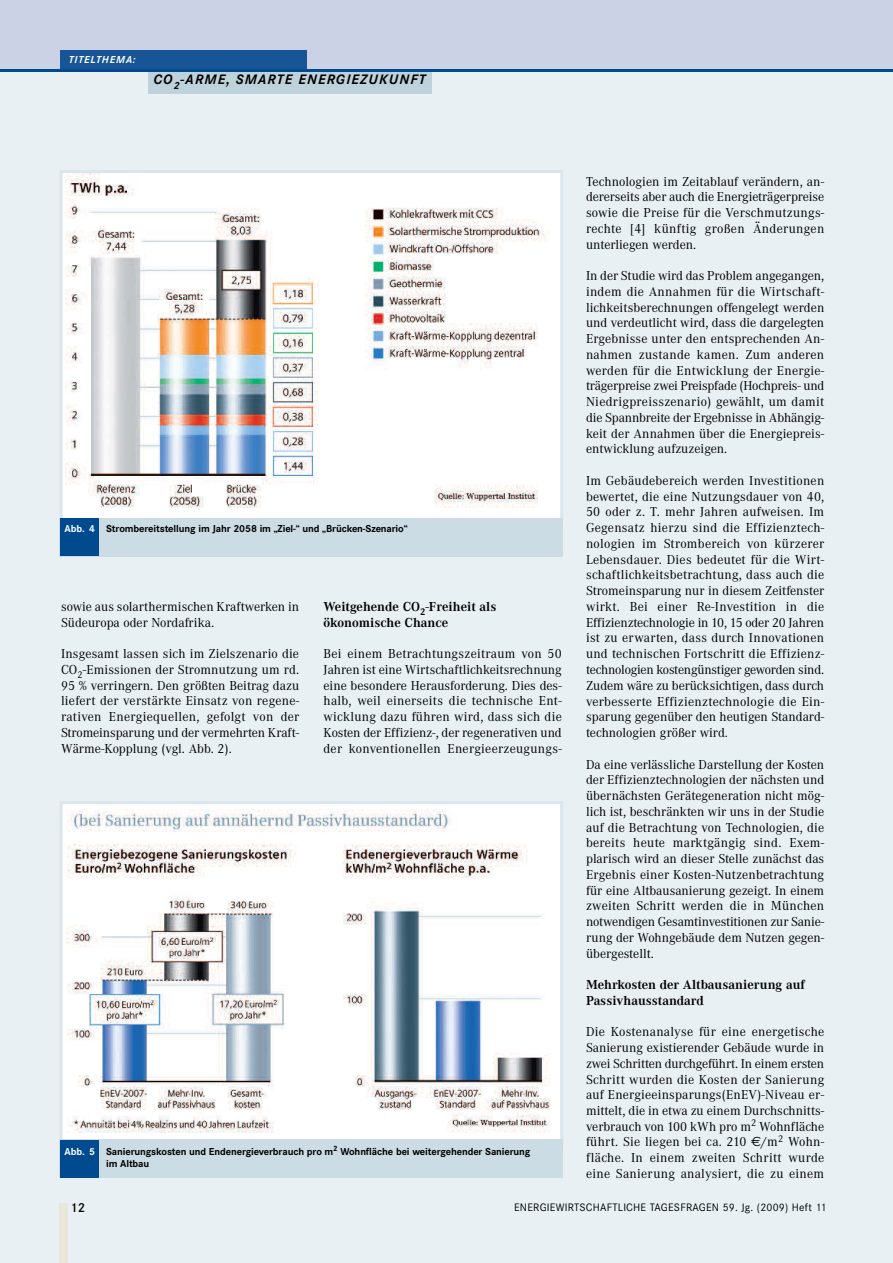
<style>
.page{position:relative;width:893px;height:1263px;background:#fff}
.page>*{position:absolute;margin:0;border:0;box-sizing:border-box;transform-origin:0 0}
.t1{font:italic 700 14.25px "Corporate S";letter-spacing:.08em;color:#000}
.t2{font:13.5px/15.8px "Corporate A";color:#000;text-align:justify}
.t3{font:700 13.5px/15.8px "Corporate A";color:#000}
.t4{font:600 13.5px "Corporate S";color:#000}
.t5{font:11.25px "Corporate S";letter-spacing:.02em;color:#000}
.t6{font:700 10.5px/12px "Corporate S";letter-spacing:-.01em;color:#000}
.t7{font:italic 700 10.5px "Corporate S";letter-spacing:.08em;color:#fff}
.s1{color:#fff}
.s2{font-family:"Euro Sans"}
</style>
<div class="page">
<div style="left:0;top:53px;width:893px;height:1210px;background:#e9f0f4"></div>
<div style="left:0;top:0;width:893px;height:71px;background:#ccd2e6"></div>
<div style="left:60px;top:50px;width:247px;height:19px;background:#175597"></div>
<div style="left:148px;top:71px;width:284px;height:23px;background:#bed2dc"></div>
<hr style="left:0;top:69px;width:893px;height:3px;background:#004a8f">
<div style="left:60px;top:1203px;width:8px;height:60px;background:#e9e7da"></div>
<img style="left:65px;top:174px;width:494px;height:344px">
<div style="left:60px;top:170px;width:503px;height:352px;border:3px solid #dae6ec"></div>
<div style="left:60px;top:518px;width:503px;height:38px;background:#ccdce4"></div>
<div style="left:60px;top:518px;width:38px;height:38px;background:#004a8f"></div>
<img style="left:66px;top:810px;width:493px;height:330px">
<div style="left:60px;top:801px;width:503px;height:344px;border:3px solid #dae6ec"></div>
<div style="left:60px;top:1140px;width:503px;height:38px;background:#ccdce4"></div>
<div style="left:60px;top:1140px;width:38px;height:38px;background:#004a8f"></div>
<p class="t7" style="left:69px;top:53px;width:68px">TITELTHEMA:</p>
<p class="t1" style="left:153px;top:71px;width:274px">CO<sub>2</sub>-ARME, SMARTE ENERGIEZUKUNFT</p>
<p class="t6" style="left:64px;top:522px;width:345px"><span class="s1">Abb. 4</span> Strombereitstellung im Jahr 2058 im „Ziel-“ und „Brücken-Szenario“</p>
<p class="t2" style="left:61px;top:598px;width:240px">sowie aus solarthermischen Kraftwerken in<br>Südeuropa oder Nordafrika.</p>
<p class="t2" style="left:61px;top:645px;width:240px">Insgesamt lassen sich im Zielszenario die CO<sub>2</sub>-Emissionen der Stromnutzung um rd.<br>95 % verringern. Den größten Beitrag dazu liefert der verstärkte Einsatz von regene - rativen Energiequellen, gefolgt von der Stromeinsparung und der vermehrten Kraft-Wärme-Kopplung (vgl. Abb. 2).</p>
<p class="t3" style="left:324px;top:598px;width:174px">Weitgehende CO<sub>2</sub>-Freiheit als ökonomische Chance</p>
<p class="t2" style="left:324px;top:645px;width:240px">Bei einem Betrachtungszeitraum von 50<br>Jahren ist eine Wirtschaftlichkeitsrechnung eine besondere Herausforderung. Dies des&shy;halb, weil einerseits die technische Ent&shy;wicklung dazu führen wird, dass sich die Kosten der Effizienz-, der regenerativen und der konventionellen Energieerzeugungs-</p>
<p class="t6" style="left:106px;top:1145px;width:426px;text-indent:-42px"><span class="s1">Abb. 5</span> Sanierungskosten und Endenergieverbrauch pro m<sup>2</sup> Wohnfläche bei weitergehender Sanierung im Altbau</p>
<p class="t2" style="left:586px;top:173px;width:240px">Technologien im Zeitablauf verändern, an - dererseits aber auch die Energieträgerpreise sowie die Preise für die Verschmutzungs&shy;rechte [4] künftig großen Änderungen unterliegen werden.</p>
<p class="t2" style="left:586px;top:268px;width:240px">In der Studie wird das Problem angegangen, indem die Annahmen für die Wirtschaft - lichkeitsberechnungen offengelegt werden und verdeutlicht wird, dass die dargelegten Ergebnisse unter den entsprechenden An - nahmen zustande kamen. Zum anderen werden für die Entwicklung der Energie - trägerpreise zwei Preispfade (Hochpreis- und Niedrigpreisszenario) gewählt, um damit die Spannbreite der Ergebnisse in Abhängig&shy;keit der Annahmen über die Energiepreis&shy;entwicklung aufzuzeigen.</p>
<p class="t2" style="left:586px;top:472px;width:240px">Im Gebäudebereich werden Investitionen bewertet, die eine Nutzungsdauer von 40, 50 oder z. T. mehr Jahren aufweisen. Im Gegensatz hierzu sind die Effizienztech&shy;nologien im Strombereich von kürzerer Lebensdauer. Dies bedeutet für die Wirt&shy;schaftlichkeitsbetrachtung, dass auch die Stromeinsparung nur in diesem Zeitfenster wirkt. Bei einer Re-Investition in die Effizienztechnologie in 10, 15 oder 20 Jahren ist zu erwarten, dass durch Innovationen und technischen Fortschritt die Effizienz&shy;technologien kostengünstiger geworden sind.<br>Zudem wäre zu berücksichtigen, dass durch verbesserte Effizienztechnologie die Ein&shy;sparung gegenüber den heutigen Standard&shy;technologien größer wird.</p>
<p class="t2" style="left:586px;top:756px;width:240px">Da eine verlässliche Darstellung der Kosten der Effizienztechnologien der nächsten und übernächsten Gerätegeneration nicht mög - lich ist, beschränkten wir uns in der Studie auf die Betrachtung von Technologien, die bereits heute marktgängig sind. Exem&shy;plarisch wird an dieser Stelle zunächst das Ergebnis einer Kosten-Nutzenbetrachtung für eine Altbausanierung gezeigt. In einem zweiten Schritt werden die in München notwendigen Gesamtinvestitionen zur Sanie - rung der Wohngebäude dem Nutzen gegen&shy;übergestellt.</p>
<p class="t3" style="left:586px;top:976px;width:220px">Mehrkosten der Altbausanierung auf<br>Passivhausstandard</p>
<p class="t2" style="left:586px;top:1024px;width:240px">Die Kostenanalyse für eine energetische Sanierung existierender Gebäude wurde in zwei Schritten durchgeführt. In einem ersten Schritt wurden die Kosten der Sanierung auf Energieeinsparungs(EnEV)-Niveau er - mittelt, die in etwa zu einem Durchschnitts - verbrauch von 100 kWh pro m<sup>2</sup> Wohnfläche führt. Sie liegen bei ca. 210 <span class="s2">€</span>/m<sup>2</sup> Wohn&shy;fläche. In einem zweiten Schritt wurde eine Sanierung analysiert, die zu einem</p>
<p class="t4" style="left:70px;top:1200px;width:17px">12</p>
<p class="t5" style="left:514px;top:1200px;width:314px">ENERGIEWIRTSCHAFTLICHE TAGESFRAGEN 59. Jg. (2009) Heft 11</p>
</div>
